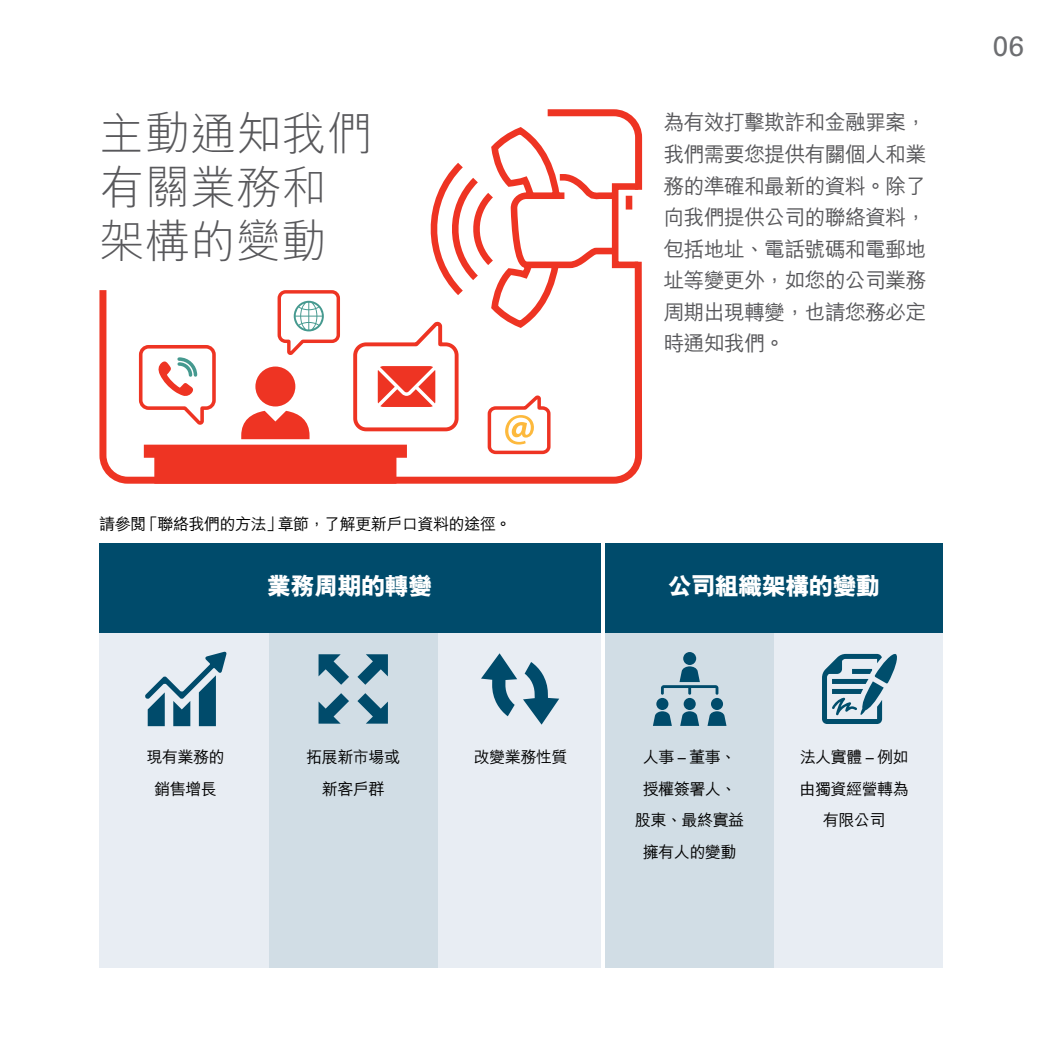
<style>
.page{position:relative;width:1042px;height:1042px;background:#fff}
.page>*{position:absolute;margin:0;border:0;box-sizing:border-box;transform-origin:0 0}
.t1{font:300 45.5px/54.2px "M Hei HK";color:#58585b}
.t2{font:28px "Univers";color:#6d6e71}
.t3{font:800 24.5px "M Hei HK";letter-spacing:-.04em;color:#fff}
.t4{font:500 21px/31.5px "M Hei HK";letter-spacing:-.04em;color:#58585b;text-align:justify}
.t5{font:500 16.1px/31.5px "M Hei HK";letter-spacing:-.04em;color:#000;text-align:center}
.s1{font-family:"Univers";font-weight:400}
</style>
<div class="page">
<svg style="left:99px;top:109px;width:544px;height:375px"></svg>
<svg style="left:137px;top:343px;width:81px;height:86px"></svg>
<svg style="left:351px;top:317px;width:109px;height:116px"></svg>
<svg style="left:486px;top:392px;width:66px;height:64px"></svg>
<svg style="left:276px;top:288px;width:66px;height:71px"></svg>
<div style="left:99px;top:543px;width:501px;height:424px;background:#e8edf3"></div>
<div style="left:269px;top:543px;width:169px;height:424px;background:#d1dde5"></div>
<div style="left:99px;top:543px;width:501px;height:89px;background:#004b6b"></div>
<svg style="left:145px;top:651px;width:82px;height:75px"></svg>
<svg style="left:318px;top:654px;width:31px;height:31px"></svg>
<svg style="left:357px;top:693px;width:31px;height:30px"></svg>
<svg style="left:357px;top:654px;width:31px;height:31px"></svg>
<svg style="left:318px;top:693px;width:31px;height:30px"></svg>
<div style="left:605px;top:543px;width:338px;height:424px;background:#e8edf3"></div>
<div style="left:605px;top:543px;width:169px;height:424px;background:#d1dde5"></div>
<div style="left:605px;top:543px;width:338px;height:89px;background:#004b6b"></div>
<svg style="left:653px;top:652px;width:73px;height:74px"></svg>
<svg style="left:822px;top:653px;width:75px;height:71px"></svg>
<svg style="left:523px;top:662px;width:36px;height:62px"></svg>
<svg style="left:481px;top:653px;width:36px;height:63px"></svg>
<h2 class="t2" style="left:993px;top:29px;width:33px">06</h2>
<h1 class="t1" style="left:99px;top:104px;width:274px">主動通知我們有關業務和架構的變動</h1>
<p class="t4" style="left:663px;top:105px;width:264px">為有效打擊欺詐和金融罪案，我們需要您提供有關個人和業務的準確和最新的資料。除了向我們提供公司的聯絡資料，包括地址、電話號碼和電郵地址等變更外，如您的公司業務周期出現轉變，也請您務必定時通知我們。</p>
<p class="t5" style="left:99px;top:507px;width:414px">請參閱「聯絡我們的方法」章節，了解更新戶口資料的途徑。</p>
<p class="t3" style="left:267px;top:570px;width:167px">業務周期的轉變</p>
<p class="t3" style="left:668px;top:570px;width:214px">公司組織架構的變動</p>
<p class="t5" style="left:146px;top:740px;width:80px">現有業務的銷售增長</p>
<p class="t5" style="left:306px;top:740px;width:95px">拓展新市場或新客戶群</p>
<p class="t5" style="left:474px;top:740px;width:95px">改變業務性質</p>
<p class="t5" style="left:635px;top:740px;width:111px">人事 <span class="s1">–</span> 董事、授權簽署人、股東、最終實益擁有人的變動</p>
<p class="t5" style="left:799px;top:740px;width:111px">法人實體 <span class="s1">–</span> 例如由獨資經營轉為有限公司</p>
</div>
